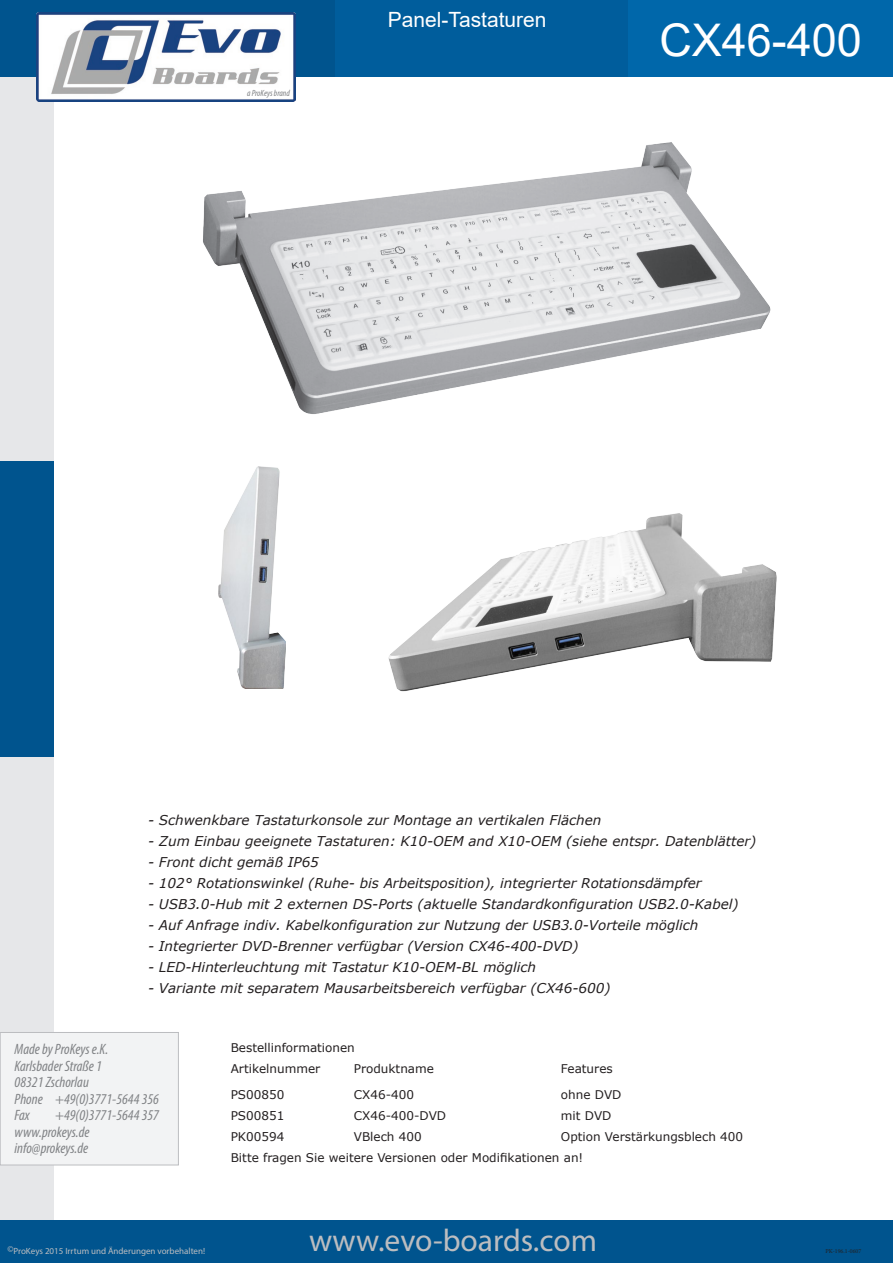
<style>
.page{position:relative;width:893px;height:1263px;background:#fff}
.page>*{position:absolute;margin:0;border:0;box-sizing:border-box;transform-origin:0 0}
.t1{font:45px "Arial";color:#fff}
.t2{font:31.5px "Myriad Pro";color:#bcbdc0}
.t3{font:21px "Arial";color:#fff}
.t4{font:italic condensed 15px/16.5px "Myriad Pro";color:#808285}
.t5{font:italic 13.5px "Verdana";color:#231f20}
.t6{font:12px/21.1px "Verdana";color:#231f20}
.t7{font:9px "Myriad Pro";color:#bcbdc0}
.t8{font:italic condensed 9px "Myriad Pro";color:#808285}
.t9{font:6px "Minion Pro";color:#231f20}
</style>
<div class="page">
<div style="left:0;top:756px;width:53px;height:507px;background:#e6e7e9"></div>
<div style="left:0;top:73px;width:53px;height:389px;background:#e6e7e9"></div>
<div style="left:0;top:0;width:343px;height:77px;background:#00548e"></div>
<div style="left:335px;top:0;width:300px;height:77px;background:#005d9c"></div>
<div style="left:628px;top:0;width:265px;height:77px;background:#0067aa"></div>
<img style="left:36px;top:12px;width:260px;height:90px">
<div style="left:0;top:462px;width:53px;height:295px;background:#00548e"></div>
<div style="left:0;top:1032px;width:179px;height:133px;background:#f2f3f4;border:1px solid #bcbdc0"></div>
<div style="left:0;top:1220px;width:893px;height:43px;background:#00548e"></div>
<img style="left:203px;top:142px;width:568px;height:272px">
<img style="left:219px;top:467px;width:66px;height:222px">
<img style="left:388px;top:513px;width:389px;height:179px">
<p class="t8" style="left:247px;top:88px;width:44px">a ProKeys brand</p>
<h3 class="t3" style="left:388px;top:5px;width:160px">Panel-Tastaturen</h3>
<h1 class="t1" style="left:659px;top:9px;width:204px">CX46-400</h1>
<p class="t5" style="left:148px;top:811px;width:455px">- Schwenkbare Tastaturkonsole zur Montage an vertikalen Flächen</p>
<p class="t5" style="left:148px;top:832px;width:610px">- Zum Einbau geeignete Tastaturen: K10-OEM and X10-OEM (siehe entspr. Datenblätter)</p>
<p class="t5" style="left:148px;top:853px;width:172px">- Front dicht gemäß IP65</p>
<p class="t5" style="left:148px;top:874px;width:555px">- 102° Rotationswinkel (Ruhe- bis Arbeitsposition), integrierter Rotationsdämpfer</p>
<p class="t5" style="left:148px;top:895px;width:592px">- USB3.0-Hub mit 2 externen DS-Ports (aktuelle Standardkonfiguration USB2.0-Kabel)</p>
<p class="t5" style="left:148px;top:916px;width:552px">- Auf Anfrage indiv. Kabelkonfiguration zur Nutzung der USB3.0-Vorteile möglich</p>
<p class="t5" style="left:148px;top:937px;width:432px">- Integrierter DVD-Brenner verfügbar (Version CX46-400-DVD)</p>
<p class="t5" style="left:148px;top:958px;width:390px">- LED-Hinterleuchtung mit Tastatur K10-OEM-BL möglich</p>
<p class="t5" style="left:148px;top:979px;width:464px">- Variante mit separatem Mausarbeitsbereich verfügbar (CX46-600)</p>
<p class="t4" style="left:15px;top:1041px;width:146px">Made by ProKeys e.K.<br>Karlsbader Straße 1<br>08321 Zschorlau<br>Phone +49(0)3771-5644 356<br>Fax</p>
<p class="t4" style="left:15px;top:1107px;width:146px;text-indent:40px">+49(0)3771-5644 357 www.prokeys.de info@prokeys.de</p>
<p class="t7" style="left:7px;top:1245px;width:199px">©ProKeys 2015 Irrtum und Änderungen vorbehalten!</p>
<p class="t6" style="left:231px;top:1037px;width:126px">Bestellinformationen<br>Artikelnummer</p>
<p class="t6" style="left:354px;top:1058px;width:82px">Produktname</p>
<p class="t6" style="left:561px;top:1058px;width:53px">Features</p>
<p class="t6" style="left:231px;top:1083px;width:55px">PS00850</p>
<p class="t6" style="left:354px;top:1083px;width:62px">CX46-400</p>
<p class="t6" style="left:561px;top:1083px;width:62px">ohne DVD</p>
<p class="t6" style="left:231px;top:1105px;width:55px">PS00851</p>
<p class="t6" style="left:354px;top:1105px;width:94px">CX46-400-DVD</p>
<p class="t6" style="left:561px;top:1105px;width:52px">mit DVD</p>
<p class="t6" style="left:231px;top:1126px;width:55px">PK00594</p>
<p class="t6" style="left:354px;top:1126px;width:69px">VBlech 400</p>
<p class="t6" style="left:231px;top:1126px;width:514px;text-indent:330px">Option Verstärkungsblech 400<br>Bitte fragen Sie weitere Versionen oder Modifikationen an!</p>
<h2 class="t2" style="left:309px;top:1221px;width:289px">www.evo-boards.com</h2>
<p class="t9" style="left:825px;top:1247px;width:38px">PK-196.1-0607</p>
</div>
